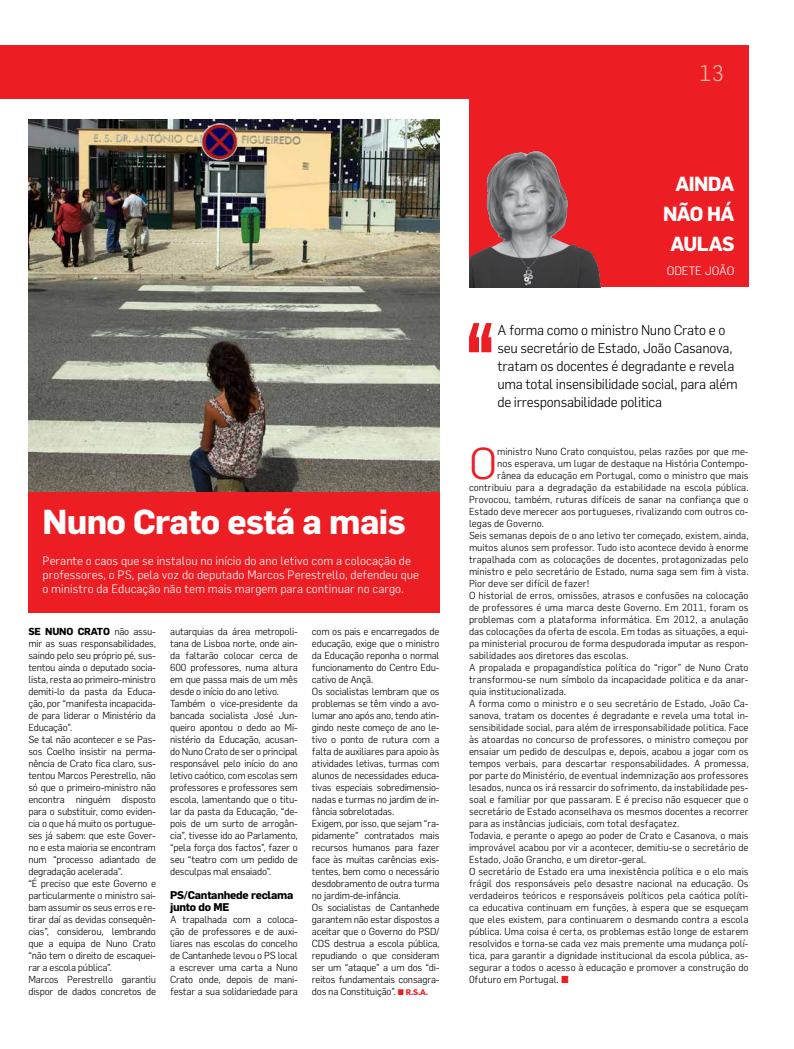
<style>
.page{position:relative;width:794px;height:1049px;background:#fff}
.page>*{position:absolute;margin:0;border:0;box-sizing:border-box;transform-origin:0 0}
.t1{font:300 43.7px "Flama";color:#ed1d24}
.t2{font:700 34px "Flama";color:#fff}
.t3{font:300 22px "Flama";color:#fbbea7}
.t4{font:700 20px/30px "Flama";letter-spacing:-.03em;color:#fff;text-align:center}
.t5{font:300 14px/18px "Flama";letter-spacing:-.02em;color:#000}
.t6{font:300 12px/14px "Flama";color:#fff}
.t7{font:700 11px/12px "Flama";letter-spacing:-.02em;color:#000}
.t8{font:300 10px/12px "Flama";color:#000;text-align:justify}
.t9{font:300 10px/12px "Flama";letter-spacing:-.02em;color:#000}
.s1{font-weight:700}
.s2{font-weight:700;font-size:8px;color:#ed1d24}
.s3{color:#ed1d24}
</style>
<div class="page">
<div style="left:0;top:45px;width:748px;height:54px;background:#ed1d24"></div>
<div style="left:469px;top:97px;width:279px;height:190px;background:#ed1d24"></div>
<svg style="left:469px;top:323px;width:23px;height:29px"></svg>
<img style="left:469px;top:150px;width:132px;height:137px">
<div style="left:28px;top:492px;width:411px;height:120px;background:#ed1d24"></div>
<img style="left:28px;top:119px;width:411px;height:372px">
<h3 class="t3" style="left:699px;top:60px;width:26px">13</h3>
<h2 class="t2" style="left:43px;top:501px;width:365px">Nuno Crato está a mais</h2>
<p class="t6" style="left:43px;top:554px;width:378px">Perante o caos que se instalou no início do ano letivo com a colocação de professores, o PS, pela voz do deputado Marcos Perestrello, defendeu que o ministro da Educação não tem mais margem para continuar no cargo.</p>
<p class="t9" style="left:28px;top:625px;width:129px"><span class="s1">Se Nuno Crato</span> não assu&shy;mir as suas responsabilidades, saindo pelo seu próprio pé, sus&shy;tentou ainda o deputado socia&shy;lista, resta ao primeiro-ministro demiti-lo da pasta da Educa&shy;ção, por “manifesta incapacida&shy;de para liderar o M inistério da<br>Educação”.<br>Se tal não acontecer e se Pas&shy;sos Coelho insistir na perma&shy;nência de Crato fica claro, sus&shy;tentou Marcos Perestrello, não só que o primeiro-ministro não encontra ninguém disposto para o substituir, como eviden&shy;cia o que há muito os portugue&shy;ses já sabem: que este Gover&shy;no e esta maioria se encontram num “processo adiantado de degradação acelerada”.<br>“É preciso que este Governo e particularmente o ministro sai&shy;bam assumir os seus erros e re&shy;tirar daí as devidas consequên&shy;cias”, considerou, lembrando que a equipa de Nuno Crato “não tem o direito de escaquei&shy;rar a escola pública”.<br>Marcos Perestrello garantiu dispor de dados concretos de</p>
<p class="t9" style="left:170px;top:625px;width:129px">autarquias da área metropoli&shy;tana de Lisboa norte, onde ain&shy;da faltarão colocar cerca de<br>600 professores, numa altura em que passa mais de um mês desde o início do ano letivo.<br>Também o vice-presidente da bancada socialista José Jun&shy;queiro apontou o dedo ao Mi&shy;nistério da Educação, acusan&shy;do Nuno Crato de ser o principal responsável pelo início do ano letivo caótico, com escolas sem professores e professores sem escola, lamentando que o titu&shy;lar da pasta da Educação, “de&shy;pois de um surto de arrogân&shy;cia”, tivesse ido ao Parlamento, “pela força dos factos”, fazer o seu “teatro com um pedido de desculpas mal ensaiado”.</p>
<p class="t9" style="left:312px;top:625px;width:129px">com os pais e encarregados de educação, exige que o ministro da Educação reponha o normal funcionamento do Centro Edu&shy;cativo de Ançã.<br>Os socialistas lembram que os problemas se têm vindo a avo&shy;lumar ano após ano, tendo atin&shy;gindo neste começo de ano le&shy;tivo o ponto de rutura com a falta de auxiliares para apoio às atividades letivas, turmas com alunos de necessidades educa&shy;tivas especiais sobredimensio&shy;nadas e turmas no jardim de in&shy;fância sobrelotadas.<br>Exigem, por isso, que sejam “ra&shy;pidamente” contratados mais recursos humanos para fazer face às muitas carências exis&shy;tentes, bem como o necessário desdobramento de outra turma no jardim-de-infância.<br>Os socialistas de Cantanhede garantem não estar dispostos a aceitar que o Governo do PSD/<br>CDS destrua a escola pública, repudiando o que consideram ser um “ataque” a um dos “di&shy;reitos fundamentais consagra&shy;dos na Constituição”. <span class="s2">^ R.S.A.</span></p>
<p class="t7" style="left:170px;top:889px;width:125px">PS/Cantanhede reclama junto do ME</p>
<p class="t8" style="left:170px;top:913px;width:129px">A trapalhada com a coloca&shy;ção de professores e de auxi&shy;liares nas escolas do concelho de Cantanhede levou o PS local a escrever uma carta a N uno Crato onde, depois de mani&shy;festar a sua solidariedade para</p>
<h3 class="t4" style="left:663px;top:168px;width:73px">Ainda não há aulas</h3>
<p class="t6" style="left:666px;top:264px;width:8px">odete</p>
<p class="t6" style="left:704px;top:264px;width:29px">joão</p>
<h3 class="t5" style="left:497px;top:321px;width:242px">A forma como o ministro N uno Crato e o seu secretário de Estado, João Casanova, tratam os docentes é degradante e revela uma total insensibilidade social, para além de irresponsabilidade politica</h3>
<h1 class="t1" style="left:469px;top:437px;width:30px">O</h1>
<p class="t8" style="left:497px;top:445px;width:253px">ministro N uno Crato conquistou, pelas razões por que me-</p>
<p class="t8" style="left:497px;top:457px;width:253px">nos esperava, um lugar de destaque na História Contempo-</p>
<p class="t8" style="left:497px;top:469px;width:253px">rânea da educação em Portugal, como o ministro que mais</p>
<p class="t8" style="left:469px;top:481px;width:281px">contribuiu para a degradação da estabilidade na escola pública.</p>
<p class="t8" style="left:469px;top:493px;width:281px">Provocou, também, ruturas difíceis de sanar na confiança que o</p>
<p class="t8" style="left:469px;top:505px;width:281px">Estado deve merecer aos portugueses, rivalizando com outros co-</p>
<p class="t8" style="left:469px;top:517px;width:77px">legas de Governo.</p>
<p class="t8" style="left:469px;top:529px;width:281px">Seis semanas depois de o ano letivo ter começado, existem, ainda,</p>
<p class="t8" style="left:469px;top:541px;width:281px">muitos alunos sem professor. Tudo isto acontece devido à enorme</p>
<p class="t8" style="left:469px;top:553px;width:281px">trapalhada com as colocações de docentes, protagonizadas pelo</p>
<p class="t8" style="left:469px;top:565px;width:281px">ministro e pelo secretário de Estado, numa saga sem fim à vista.</p>
<p class="t8" style="left:469px;top:577px;width:122px">Pior deve ser difícil de fazer!</p>
<p class="t8" style="left:469px;top:589px;width:281px">O historial de erros, omissões, atrasos e confusões na colocação</p>
<p class="t8" style="left:469px;top:601px;width:281px">de professores é uma marca deste Governo. Em 2011, foram os</p>
<p class="t8" style="left:469px;top:613px;width:281px">problemas com a plataforma informática. Em 2012, a anulação</p>
<p class="t8" style="left:469px;top:625px;width:281px">das colocações da oferta de escola. Em todas as situações, a equi-</p>
<p class="t8" style="left:469px;top:637px;width:281px">pa ministerial procurou de forma despudorada imputar as respon-</p>
<p class="t8" style="left:469px;top:649px;width:161px">sabilidades aos diretores das escolas.</p>
<p class="t8" style="left:469px;top:661px;width:281px">A propalada e propagandística política do “rigor” de N uno Crato</p>
<p class="t8" style="left:469px;top:673px;width:281px">transformou-se num símbolo da incapacidade politica e da anar-</p>
<p class="t8" style="left:469px;top:685px;width:98px">quia institucionalizada.</p>
<p class="t8" style="left:469px;top:697px;width:281px">A forma como o ministro e o seu secretário de Estado, João Ca-</p>
<p class="t8" style="left:469px;top:709px;width:281px">sanova, tratam os docentes é degradante e revela uma total in-</p>
<p class="t8" style="left:469px;top:721px;width:281px">sensibilidade social, para além de irresponsabilidade politica. Face</p>
<p class="t8" style="left:469px;top:733px;width:281px">às atoardas no concurso de professores, o ministro começou por</p>
<p class="t8" style="left:469px;top:745px;width:281px">ensaiar um pedido de desculpas e, depois, acabou a jogar com os</p>
<p class="t8" style="left:469px;top:757px;width:281px">tempos verbais, para descartar responsabilidades. A promessa,</p>
<p class="t8" style="left:469px;top:769px;width:281px">por parte do M inistério, de eventual indemnização aos professores</p>
<p class="t8" style="left:469px;top:781px;width:281px">lesados, nunca os irá ressarcir do sofrimento, da instabilidade pes-</p>
<p class="t8" style="left:469px;top:793px;width:281px">soal e familiar por que passaram. E é preciso não esquecer que o</p>
<p class="t8" style="left:469px;top:805px;width:281px">secretário de Estado aconselhava os mesmos docentes a recorrer</p>
<p class="t8" style="left:469px;top:817px;width:212px">para as instâncias judiciais, com total desfaçatez.</p>
<p class="t8" style="left:469px;top:829px;width:281px">Todavia, e perante o apego ao poder de Crato e Casanova, o mais</p>
<p class="t8" style="left:469px;top:841px;width:281px">improvável acabou por vir a acontecer, demitiu-se o secretário de</p>
<p class="t8" style="left:469px;top:853px;width:179px">Estado, João Grancho, e um diretor-geral.</p>
<p class="t8" style="left:469px;top:865px;width:281px">O secretário de Estado era uma inexistência política e o elo mais</p>
<p class="t8" style="left:469px;top:877px;width:281px">frágil dos responsáveis pelo desastre nacional na educação. Os</p>
<p class="t8" style="left:469px;top:889px;width:281px">verdadeiros teóricos e responsáveis políticos pela caótica políti-</p>
<p class="t8" style="left:469px;top:901px;width:281px">ca educativa continuam em funções, à espera que se esqueçam</p>
<p class="t8" style="left:469px;top:913px;width:281px">que eles existem, para continuarem o desmando contra a escola</p>
<p class="t8" style="left:469px;top:925px;width:281px">pública. Uma coisa é certa, os problemas estão longe de estarem</p>
<p class="t8" style="left:469px;top:937px;width:281px">resolvidos e torna-se cada vez mais premente uma mudança polí-</p>
<p class="t8" style="left:469px;top:949px;width:281px">tica, para garantir a dignidade institucional da escola pública, as-</p>
<p class="t8" style="left:469px;top:961px;width:281px">segurar a todos o acesso à educação e promover a construção do</p>
<p class="t8" style="left:469px;top:973px;width:101px">0futuro em Portugal. <span class="s3">^</span></p>
</div>
